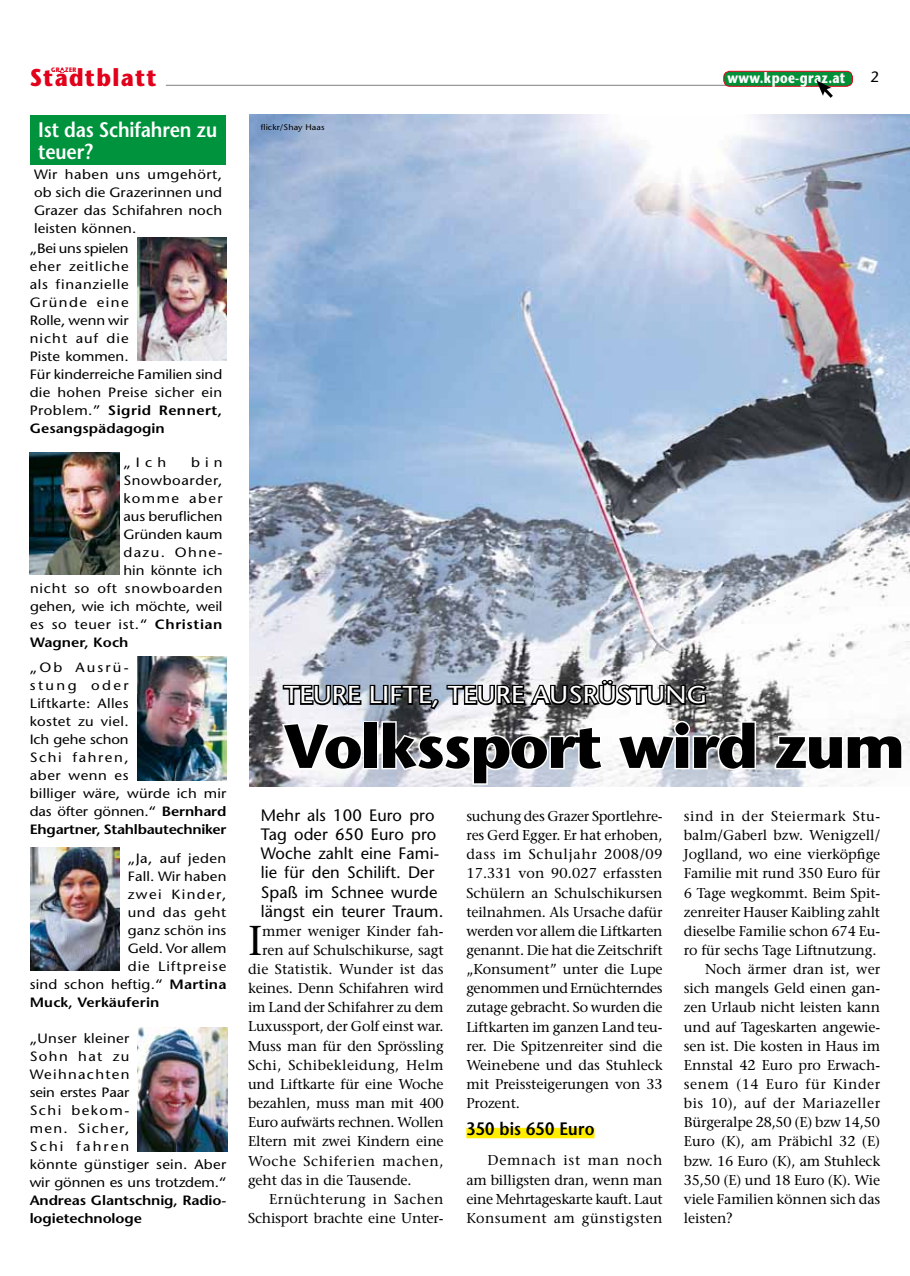
<style>
.page{position:relative;width:910px;height:1276px;background:#fff}
.page>*{position:absolute;margin:0;border:0;box-sizing:border-box;transform-origin:0 0}
.t1{font:700 61.5px "Stone Sans";letter-spacing:-.025em;color:#000}
.t2{font:41.55px "Stone Serif";color:#000}
.t3{font:24.3px "Stone Sans";letter-spacing:.01em;color:#fff;scale:1.11 1}
.t4{font:700 24.3px "Stone Sans";letter-spacing:.06em;color:#e2001a;scale:.9 1}
.t5{font:600 21px/22.5px "Stone Sans";letter-spacing:-.01em;color:#fff;scale:.9 1}
.t6{font:600 18px "Stone Sans";letter-spacing:.01em;color:#000;scale:.9 1}
.t7{font:16.5px/19.2px "Stone Sans";letter-spacing:.005em;color:#000}
.t8{font:700 15px "Stone Sans";letter-spacing:.03em;color:#fff;scale:.8 1}
.t9{font:15px "Stone Sans";color:#000}
.t10{font:14.25px/19.2px "Stone Serif";letter-spacing:-.01em;color:#000;text-align:justify}
.t11{font:14.25px "Stone Serif";letter-spacing:.03em;color:#000}
.t12{font:14.25px "Stone Serif";letter-spacing:.04em;color:#000}
.t13{font:14.25px "Stone Serif";letter-spacing:.01em;color:#000}
.t14{font:14.25px "Stone Serif";letter-spacing:.025em;color:#000}
.t15{font:14.25px "Stone Serif";letter-spacing:.035em;color:#000}
.t16{font:13.5px/18px "Stone Sans";letter-spacing:.02em;color:#000;scale:1.11 1}
.t17{font:13.5px "Stone Sans";color:#000;scale:1.11 1}
.t18{font:600 13.5px/18px "Stone Sans";letter-spacing:-.01em;color:#000;scale:1.11 1}
.t19{font:13.5px "Stone Sans";letter-spacing:.04em;color:#000;scale:1.11 1}
.t20{font:13.5px "Stone Sans";letter-spacing:.05em;color:#000;scale:1.11 1}
.t21{font:13.5px "Stone Sans";letter-spacing:.095em;color:#000;scale:1.11 1}
.t22{font:600 13.5px "Stone Sans";letter-spacing:.01em;color:#000;scale:1.11 1}
.t23{font:13.5px "Stone Sans";letter-spacing:-.005em;color:#000;scale:1.11 1}
.t24{font:13.5px "Stone Sans";letter-spacing:.065em;color:#000;scale:1.11 1}
.t25{font:8.1px "Stone Sans";letter-spacing:.01em;color:#000;scale:1.11 1}
.t26{font:700 6.45px "Stone Sans";letter-spacing:.06em;color:#e2001a;scale:.9 1}
.s1{font-weight:600}
</style>
<div class="page">
<svg style="left:59px;top:68px;width:6px;height:5px"></svg>
<hr style="left:166px;top:85px;width:569px;height:1px;background:#7e7f81">
<div style="left:724px;top:71px;width:128px;height:15px;background:#009037;border-radius:6px"></div>
<div style="left:723px;top:71px;width:130px;height:16px;border:1px solid #e2001a;border-radius:6px"></div>
<svg style="left:816px;top:80px;width:20px;height:18px"></svg>
<img style="left:249px;top:114px;width:661px;height:672px">
<svg style="left:281px;top:669px;width:428px;height:43px"></svg>
<svg style="left:280px;top:721px;width:84px;height:51px"></svg>
<div style="left:363px;top:721px;width:16px;height:48px;border:3px solid #fff"></div>
<svg style="left:380px;top:719px;width:225px;height:67px"></svg>
<svg style="left:615px;top:719px;width:143px;height:52px"></svg>
<svg style="left:773px;top:733px;width:131px;height:38px"></svg>
<div style="left:466px;top:1127px;width:128px;height:11px;background:#ffed00"></div>
<img style="left:137px;top:237px;width:89px;height:123px">
<img style="left:30px;top:847px;width:89px;height:123px">
<img style="left:138px;top:1028px;width:89px;height:123px">
<img style="left:137px;top:657px;width:89px;height:123px">
<img style="left:30px;top:452px;width:89px;height:122px">
<div style="left:30px;top:115px;width:195px;height:49px;background:#00933d"></div>
<p class="t26" style="left:51px;top:66px;width:29px">GRAZER</p>
<h3 class="t4" style="left:30px;top:62px;width:142px">Stadtblatt</h3>
<h3 class="t5" style="left:38px;top:118px;width:200px">Ist das Schifahren zu teuer?</h3>
<p class="t16" style="left:34px;top:165px;width:171px;text-align:justify">Wir haben uns umgehört, ob sich die Grazerinnen und Grazer das Schifahren noch leisten können.</p>
<p class="t16" style="left:30px;top:239px;width:175px">„Bei uns spielen<br>eher zeitliche<br>als finanzielle<br>Gründe eine<br>Rolle, wenn wir<br>nicht auf die<br>Piste kommen.<br>Für kinderreiche Familien sind die hohen Preise sicher ein<br>Problem.” <span class="s1">Sigrid Rennert,<br>Gesangspädagogin</span></p>
<p class="t16" style="left:123px;top:453px;width:40px">„Ich</p>
<p class="t16" style="left:191px;top:453px;width:30px">bin</p>
<p class="t19" style="left:123px;top:472px;width:91px">Snowboarder,</p>
<p class="t21" style="left:123px;top:490px;width:91px">komme aber</p>
<p class="t17" style="left:123px;top:508px;width:91px">aus beruflichen</p>
<p class="t17" style="left:123px;top:526px;width:91px">Gründen kaum</p>
<p class="t16" style="left:123px;top:543px;width:91px">dazu. Ohne-</p>
<p class="t17" style="left:123px;top:562px;width:91px">hin könnte ich</p>
<p class="t20" style="left:30px;top:580px;width:175px">nicht so oft snowboarden</p>
<p class="t17" style="left:30px;top:598px;width:175px">gehen, wie ich möchte, weil</p>
<p class="t19" style="left:30px;top:616px;width:175px">es so teuer ist.“ <span class="s1">Christian</span></p>
<p class="t18" style="left:30px;top:633px;width:90px">Wagner, Koch</p>
<p class="t16" style="left:30px;top:658px;width:179px">„Ob Ausrü-<br>stung oder<br>Liftkarte: Alles<br>kostet zu viel.<br>Ich gehe schon<br>Schi fahren,<br>aber wenn es<br>billiger wäre, würde ich mir das öfter gönnen.“ <span class="s1">Bernhard<br>Ehgartner, Stahlbautechniker</span></p>
<p class="t16" style="left:128px;top:849px;width:90px">„Ja, auf jeden</p>
<p class="t16" style="left:128px;top:867px;width:90px">Fall. Wir haben</p>
<p class="t21" style="left:128px;top:886px;width:90px">zwei Kinder,</p>
<p class="t16" style="left:128px;top:903px;width:90px">und das geht</p>
<p class="t16" style="left:128px;top:921px;width:90px">ganz schön ins</p>
<p class="t23" style="left:128px;top:940px;width:90px">Geld. Vor allem</p>
<p class="t24" style="left:128px;top:958px;width:90px">die Liftpreise</p>
<p class="t16" style="left:30px;top:975px;width:179px">sind schon heftig.“ <span class="s1">Martina</span></p>
<p class="t22" style="left:30px;top:993px;width:118px">Muck, Verkäuferin</p>
<p class="t16" style="left:30px;top:1029px;width:179px">„Unser kleiner<br>Sohn hat zu<br>Weihnachten<br>sein erstes Paar<br>Schi bekom-<br>men. Sicher,<br>Schi fahren<br>könnte günstiger sein. Aber wir gönnen es uns trotzdem.“</p>
<p class="t18" style="left:30px;top:1191px;width:179px">Andreas Glantschnig, Radio&shy;logietechnologe</p>
<p class="t25" style="left:261px;top:123px;width:59px">flickr/Shay Haas</p>
<p class="t8" style="left:727px;top:68px;width:149px">www.kpoe-graz.at</p>
<p class="t9" style="left:870px;top:67px;width:10px">2</p>
<h3 class="t3" style="left:284px;top:680px;width:254px">TEURE LIFTE, TEURE Ausr</h3>
<h3 class="t3" style="left:598px;top:680px;width:32px">üstu</h3>
<h3 class="t3" style="left:665px;top:680px;width:39px">ng</h3>
<h1 class="t1" style="left:284px;top:707px;width:622px">Volkssport wird zum</h1>
<p class="t7" style="left:261px;top:805px;width:184px">Mehr als 100 Euro pro<br>Tag oder 650 Euro pro<br>Woche zahlt eine Fami&shy;lie für den Schilift. Der<br>Spaß im Schnee wurde längst ein teurer Traum.</p>
<p class="t10" style="left:466px;top:806px;width:198px">suchung des Grazer Sportlehre&shy;res Gerd Egger. Er hat erhoben, dass im Schuljahr 2008/09<br>17.331 von 90.027 erfassten Schülern an Schulschikursen teilnahmen. Als Ursache dafür werden vor allem die Liftkarten genannt. Die hat die Zeitschrift „Konsument” unter die Lupe genommen und Ernüchterndes zutage gebracht. So wurden die Liftkarten im ganzen Land teu&shy;rer. Die Spitzenreiter sind die Weinebene und das Stuhleck mit Preissteigerungen von 33<br>Prozent.</p>
<p class="t6" style="left:466px;top:1117px;width:144px">350 bis 650 Euro</p>
<p class="t10" style="left:466px;top:1150px;width:198px;text-indent:21px">Demnach ist man noch am billigsten dran, wenn man eine Mehrtageskarte kauft. Laut Konsument am günstigsten</p>
<h2 class="t2" style="left:248px;top:915px;width:16px">I</h2>
<p class="t10" style="left:262px;top:921px;width:183px">mmer weniger Kinder fah-</p>
<p class="t10" style="left:262px;top:940px;width:183px">ren auf Schulschikurse, sagt</p>
<p class="t13" style="left:248px;top:960px;width:197px">die Statistik. Wunder ist das</p>
<p class="t10" style="left:248px;top:978px;width:197px">keines. Denn Schifahren wird</p>
<p class="t10" style="left:248px;top:997px;width:197px">im Land der Schifahrer zu dem</p>
<p class="t10" style="left:248px;top:1016px;width:197px">Luxussport, der Golf einst war.</p>
<p class="t10" style="left:248px;top:1036px;width:197px">Muss man für den Sprössling</p>
<p class="t14" style="left:248px;top:1056px;width:197px">Schi, Schibekleidung, Helm</p>
<p class="t10" style="left:248px;top:1074px;width:197px">und Liftkarte für eine Woche</p>
<p class="t10" style="left:248px;top:1093px;width:197px">bezahlen, muss man mit 400</p>
<p class="t10" style="left:248px;top:1112px;width:197px">Euro aufwärts rechnen. Wollen</p>
<p class="t10" style="left:248px;top:1131px;width:197px">Eltern mit zwei Kindern eine</p>
<p class="t12" style="left:248px;top:1151px;width:197px">Woche Schiferien machen,</p>
<p class="t10" style="left:248px;top:1170px;width:165px">geht das in die Tausende.</p>
<p class="t11" style="left:269px;top:1190px;width:176px">Ernüchterung in Sachen</p>
<p class="t10" style="left:248px;top:1208px;width:197px">Schisport brachte eine Unter-</p>
<p class="t15" style="left:684px;top:807px;width:198px">sind in der Steiermark Stu-</p>
<p class="t10" style="left:684px;top:825px;width:198px">balm/Gaberl bzw. Wenigzell/</p>
<p class="t10" style="left:684px;top:844px;width:198px">Joglland, wo eine vierköpfige</p>
<p class="t10" style="left:684px;top:863px;width:198px">Familie mit rund 350 Euro für</p>
<p class="t10" style="left:684px;top:883px;width:198px">6 Tage wegkommt. Beim Spit-</p>
<p class="t10" style="left:684px;top:902px;width:198px">zenreiter Hauser Kaibling zahlt</p>
<p class="t10" style="left:684px;top:921px;width:198px">dieselbe Familie schon 674 Eu-</p>
<p class="t10" style="left:684px;top:940px;width:194px">ro für sechs Tage Liftnutzung.</p>
<p class="t10" style="left:705px;top:959px;width:177px">Noch ärmer dran ist, wer</p>
<p class="t10" style="left:684px;top:978px;width:198px">sich mangels Geld einen gan-</p>
<p class="t10" style="left:684px;top:997px;width:198px">zen Urlaub nicht leisten kann</p>
<p class="t10" style="left:684px;top:1017px;width:198px">und auf Tageskarten angewie-</p>
<p class="t10" style="left:684px;top:1036px;width:198px">sen ist. Die kosten in Haus im</p>
<p class="t10" style="left:684px;top:1055px;width:198px">Ennstal 42 Euro pro Erwach-</p>
<p class="t12" style="left:684px;top:1075px;width:198px">senem (14 Euro für Kinder</p>
<p class="t11" style="left:684px;top:1094px;width:198px">bis 10), auf der Mariazeller</p>
<p class="t10" style="left:684px;top:1112px;width:198px">Bürgeralpe 28,50 (E) bzw 14,50</p>
<p class="t10" style="left:684px;top:1131px;width:198px">Euro (K), am Präbichl 32 (E)</p>
<p class="t10" style="left:684px;top:1151px;width:198px">bzw. 16 Euro (K), am Stuhleck</p>
<p class="t10" style="left:684px;top:1170px;width:198px">35,50 (E) und 18 Euro (K). Wie</p>
<p class="t10" style="left:684px;top:1189px;width:198px">viele Familien können sich das</p>
<p class="t10" style="left:684px;top:1208px;width:50px">leisten?</p>
</div>
